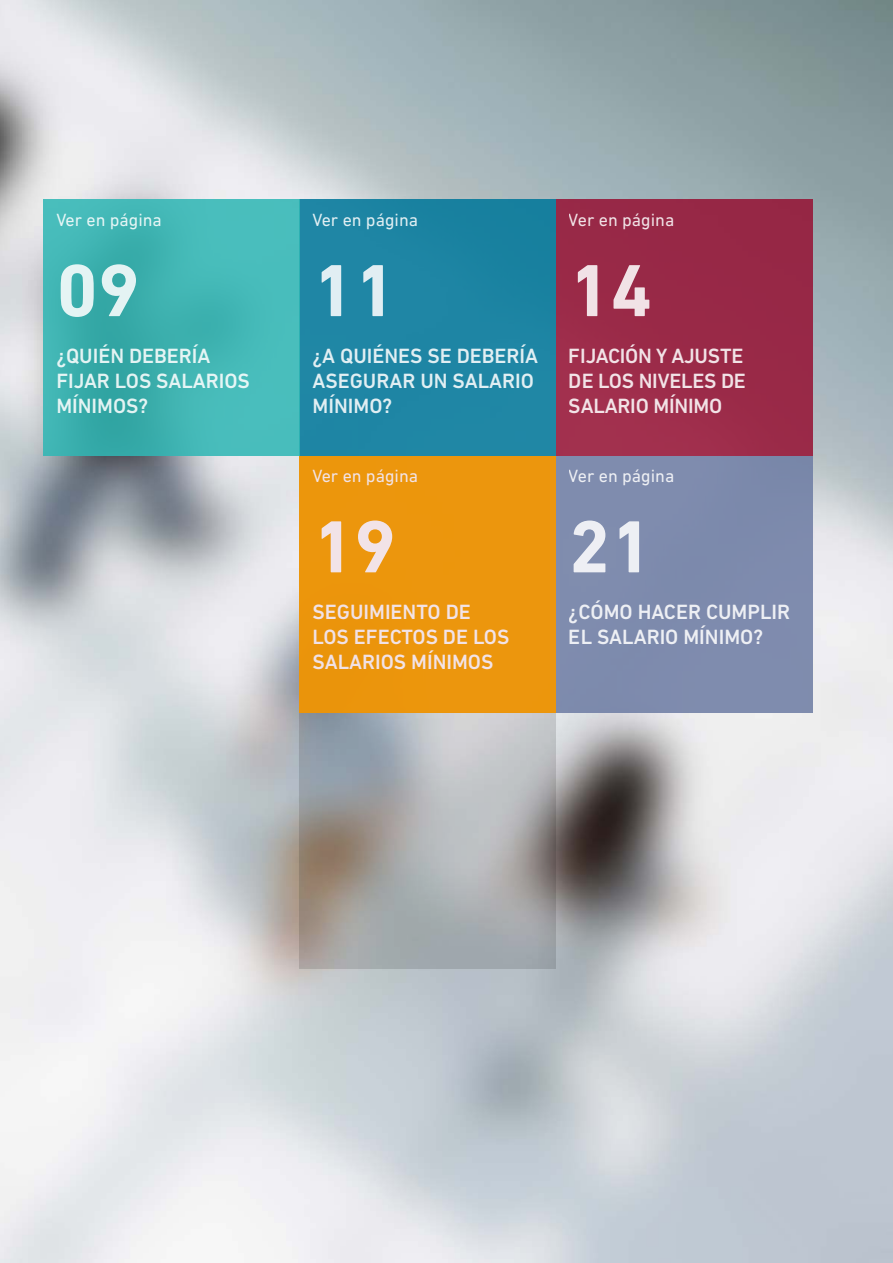
<style>
.page{position:relative;width:893px;height:1263px;background:#fff}
.page>*{position:absolute;margin:0;border:0;box-sizing:border-box;transform-origin:0 0}
.t1{font:700 75px "DIN Next LT Pro";color:#fff}
.t2{font:500 21px/25.2px "DIN Next LT Pro";color:#fff}
.t3{font:18px "DIN Next LT Pro";color:#fff}
</style>
<div class="page">
<img style="left:0;top:0;width:893px;height:1263px">
<div style="left:300px;top:200px;width:256px;height:256px;background:#1f86a5"></div>
<div style="left:556px;top:200px;width:256px;height:256px;background:#992947"></div>
<svg style="left:300px;top:712px;width:256px;height:256px"></svg>
<div style="left:556px;top:456px;width:256px;height:256px;background:#7e8bae"></div>
<div style="left:44px;top:200px;width:256px;height:256px;background:linear-gradient(to right,#37acaa,#49bebc)"></div>
<div style="left:300px;top:456px;width:256px;height:256px;background:#ec960d"></div>
<p class="t3" style="left:56px;top:210px;width:107px">Ver en página</p>
<h1 class="t1" style="left:56px;top:247px;width:85px">09</h1>
<p class="t2" style="left:56px;top:343px;width:195px">¿QUIÉN DEBERÍA<br>FIJAR LOS SALARIOS<br>MÍNIMOS?</p>
<p class="t3" style="left:313px;top:210px;width:107px">Ver en página</p>
<h1 class="t1" style="left:313px;top:247px;width:85px">11</h1>
<p class="t2" style="left:313px;top:343px;width:227px">¿A QUIÉNES SE DEBERÍA<br>ASEGURAR UN SALARIO<br>MÍNIMO?</p>
<p class="t3" style="left:313px;top:466px;width:107px">Ver en página</p>
<h1 class="t1" style="left:313px;top:503px;width:85px">19</h1>
<p class="t2" style="left:313px;top:599px;width:198px">SEGUIMIENTO DE<br>LOS EFECTOS DE LOS<br>SALARIOS MÍNIMOS</p>
<p class="t3" style="left:569px;top:210px;width:107px">Ver en página</p>
<h1 class="t1" style="left:569px;top:247px;width:85px">14</h1>
<p class="t2" style="left:569px;top:343px;width:179px">FIJACIÓN Y AJUSTE<br>DE LOS NIVELES DE<br>SALARIO MÍNIMO</p>
<p class="t3" style="left:569px;top:466px;width:107px">Ver en página</p>
<h1 class="t1" style="left:569px;top:503px;width:85px">21</h1>
<p class="t2" style="left:569px;top:599px;width:223px">¿CÓMO HACER CUMPLIR<br>EL SALARIO MÍNIMO?</p>
</div>
